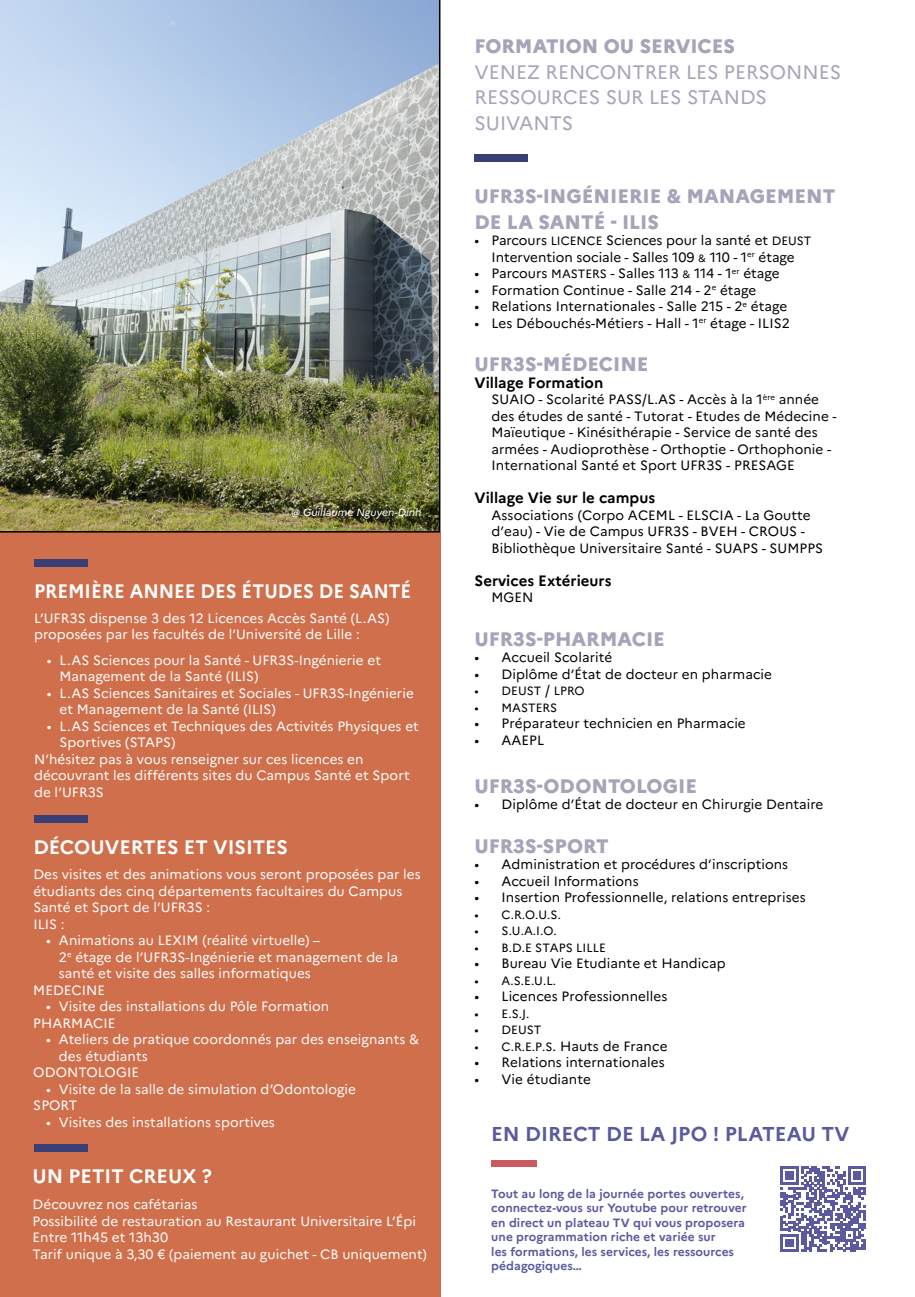
<style>
.page{position:relative;width:915px;height:1297px;background:#fff}
.page>*{position:absolute;margin:0;border:0;box-sizing:border-box;transform-origin:0 0}
.t1{font:700 20.1px "Marianne";color:#5b599f}
.t2{font:800 19.5px/25.5px "Marianne";color:#a7a3b9}
.t3{font:19.5px/25.5px "Marianne";color:#a7a3b9}
.t4{font:700 19.5px "Marianne";color:#fff}
.t5{font:700 19.5px "Marianne";color:#fff;scale:.94 1}
.t6{font:700 15px "Marianne";color:#000}
.t7{font:13.5px/16.5px "Marianne";letter-spacing:.005em;color:#fff}
.t8{font:13.5px/16.5px "Marianne";letter-spacing:.005em;color:#000}
.t9{font:700 12px/14.4px "Marianne";letter-spacing:.005em;color:#5b599f}
.t10{font:12px "Marianne";letter-spacing:.005em;color:#000}
.t11{font:italic 10.5px "Marianne";letter-spacing:.005em;color:#fff}
.s1{font-size:12px}
.s2{font-size:10.5px}
.s3{font-size:13.5px}
</style>
<div class="page">
<div style="left:474px;top:154px;width:54px;height:8px;background:#393f74"></div>
<div style="left:0;top:533px;width:440px;height:764px;background:#d06f4c"></div>
<img style="left:0;top:0;width:440px;height:533px">
<div style="left:34px;top:815px;width:54px;height:8px;background:#393f74"></div>
<div style="left:34px;top:559px;width:54px;height:8px;background:#393f74"></div>
<div style="left:34px;top:1144px;width:54px;height:7px;background:#393f74"></div>
<svg style="left:780px;top:1166px;width:86px;height:86px"></svg>
<div style="left:491px;top:1160px;width:45px;height:7px;background:#cb5a5e"></div>
<p class="t11" style="left:291px;top:504px;width:131px">@ Guillaume Nguyen-Dinh</p>
<h2 class="t5" style="left:34px;top:576px;width:403px">PREMIÈRE ANNEE DES ÉTUDES DE SANTÉ</h2>
<p class="t7" style="left:34px;top:609px;width:357px">L’UFR3S dispense 3 des 12 Licences Accès Santé (L.AS) proposées par les facultés de l’Université de Lille :</p>
<p class="t7" style="left:60px;top:650px;width:323px;text-indent:-13px">• L.AS Sciences pour la Santé - UFR3S-Ingénierie et<br>Management de la Santé (ILIS)</p>
<p class="t7" style="left:60px;top:683px;width:356px;text-indent:-13px">• L.AS Sciences Sanitaires et Sociales - UFR3S-Ingénierie et Management de la Santé (ILIS)</p>
<p class="t7" style="left:47px;top:716px;width:373px">• L.AS Sciences et Techniques des Activités Physiques et</p>
<p class="t7" style="left:60px;top:733px;width:117px">Sportives (STAPS)</p>
<p class="t7" style="left:34px;top:749px;width:331px">N’hésitez pas à vous renseigner sur ces licences en</p>
<p class="t7" style="left:34px;top:766px;width:377px">découvrant les différents sites du Campus Santé et Sport</p>
<p class="t7" style="left:34px;top:782px;width:71px">de l’UFR3S</p>
<h2 class="t4" style="left:33px;top:832px;width:256px">DÉCOUVERTES ET VISITES</h2>
<p class="t7" style="left:33px;top:865px;width:388px">Des visites et des animations vous seront proposées par les étudiants des cinq départements facultaires du Campus Santé et Sport de l’UFR3S :<br>ILIS :</p>
<p class="t7" style="left:46px;top:931px;width:275px">• Animations au LEXIM (réalité virtuelle) –</p>
<p class="t7" style="left:59px;top:947px;width:341px">2<sup>e</sup> étage de l’UFR3S-Ingénierie et management de la</p>
<p class="t7" style="left:59px;top:964px;width:253px">santé et visite des salles informatiques</p>
<p class="t7" style="left:33px;top:980px;width:73px">MEDECINE</p>
<p class="t7" style="left:33px;top:997px;width:297px;text-indent:13px">• Visite des installations du Pôle Formation<br>PHARMACIE</p>
<p class="t7" style="left:46px;top:1030px;width:374px">• Ateliers de pratique coordonnés par des enseignants &amp;</p>
<p class="t7" style="left:59px;top:1046px;width:90px">des étudiants</p>
<p class="t7" style="left:33px;top:1063px;width:107px">ODONTOLOGIE</p>
<p class="t7" style="left:33px;top:1079px;width:324px;text-indent:13px">• Visite de la salle de simulation d’Odontologie<br>SPORT</p>
<p class="t7" style="left:46px;top:1112px;width:230px">• Visites des installations sportives</p>
<h2 class="t4" style="left:33px;top:1161px;width:181px">UN PETIT CREUX ?</h2>
<p class="t7" style="left:33px;top:1195px;width:395px">Découvrez nos cafétarias<br>Possibilité de restauration au Restaurant Universitaire L’Épi Entre 11h45 et 13h30<br>Tarif unique à 3,30 € (paiement au guichet - CB uniquement)</p>
<h2 class="t2" style="left:474px;top:32px;width:262px">FORMATION OU SERVICES</h2>
<h2 class="t3" style="left:474px;top:58px;width:368px">VENEZ RENCONTRER LES PERSONNES<br>RESSOURCES SUR LES STANDS<br>SUIVANTS</h2>
<h2 class="t2" style="left:474px;top:182px;width:362px">UFR3S-INGÉNIERIE &amp; MANAGEMENT<br>DE LA SANTÉ - ILIS</h2>
<p class="t8" style="left:474px;top:231px;width:338px;text-align:center">• Parcours <span class="s1">LICENCE</span> Sciences pour la santé et <span class="s1">DEUST<br></span>Intervention sociale - Salles 109 <span class="s2">&amp;</span> 110 - 1<sup>er</sup> étage</p>
<p class="t8" style="left:474px;top:264px;width:306px">• Parcours <span class="s1">MASTERS</span> - Salles 113 <span class="s2">&amp;</span> 114 - 1<sup>er</sup> étage</p>
<p class="t8" style="left:474px;top:281px;width:283px">• Formation Continue - Salle 214 - 2<sup>e</sup> étage</p>
<p class="t8" style="left:474px;top:297px;width:314px">• Relations Internationales - Salle 215 - 2<sup>e</sup> étage</p>
<p class="t8" style="left:474px;top:314px;width:317px">• Les Débouchés-Métiers - Hall - 1<sup>er</sup> étage - ILIS2</p>
<h2 class="t2" style="left:474px;top:350px;width:175px">UFR3S-MÉDECINE</h2>
<p class="t6" style="left:474px;top:371px;width:130px">Village Formation</p>
<p class="t8" style="left:491px;top:390px;width:346px">SUAIO - Scolarité PASS/L.AS - Accès à la 1<sup>ère</sup> année des études de santé - Tutorat - Etudes de Médecine - Maïeutique - Kinésithérapie - Service de santé des armées - Audioprothèse - Orthoptie - Orthophonie - International Santé et Sport UFR3S - PRESAGE</p>
<p class="t6" style="left:474px;top:486px;width:182px">Village Vie sur le campus</p>
<p class="t8" style="left:491px;top:506px;width:333px">Associations (Corpo ACEML - ELSCIA - La Goutte d’eau) - Vie de Campus UFR3S - BVEH - CROUS -<br>Bibliothèque Universitaire Santé - SUAPS - SUMPPS</p>
<p class="t6" style="left:474px;top:569px;width:138px">Services Extérieurs</p>
<p class="t8" style="left:491px;top:588px;width:43px">MGEN</p>
<h2 class="t2" style="left:474px;top:625px;width:192px">UFR3S-PHARMACIE</h2>
<p class="t8" style="left:474px;top:648px;width:139px">• Accueil Scolarité</p>
<p class="t8" style="left:474px;top:665px;width:299px">• Diplôme d’État de docteur en pharmacie</p>
<p class="t10" style="left:474px;top:682px;width:112px">• DEUST <span class="s3">/</span> LPRO</p>
<p class="t10" style="left:474px;top:698px;width:84px">• MASTERS</p>
<p class="t8" style="left:474px;top:714px;width:273px">• Préparateur technicien en Pharmacie</p>
<p class="t8" style="left:474px;top:731px;width:71px">• AAEPL</p>
<h2 class="t2" style="left:474px;top:771px;width:224px">UFR3S-ODONTOLOGIE</h2>
<p class="t8" style="left:474px;top:795px;width:350px">• Diplôme d’État de docteur en Chirurgie Dentaire</p>
<h2 class="t2" style="left:474px;top:831px;width:136px">UFR3S-SPORT</h2>
<p class="t8" style="left:474px;top:855px;width:315px">• Administration et procédures d’inscriptions</p>
<p class="t8" style="left:474px;top:872px;width:166px">• Accueil Informations</p>
<p class="t8" style="left:474px;top:888px;width:332px">• Insertion Professionnelle, relations entreprises</p>
<p class="t10" style="left:474px;top:905px;width:88px">• C.R.O.U.S.</p>
<p class="t10" style="left:474px;top:922px;width:84px">• S.U.A.I.O.</p>
<p class="t10" style="left:474px;top:938px;width:133px">• B.D.E STAPS LILLE</p>
<p class="t8" style="left:474px;top:954px;width:252px">• Bureau Vie Etudiante et Handicap</p>
<p class="t10" style="left:474px;top:971px;width:83px">• A.S.E.U.L.</p>
<p class="t8" style="left:474px;top:987px;width:194px">• Licences Professionnelles</p>
<p class="t10" style="left:474px;top:1004px;width:56px">• E.S.J.</p>
<p class="t10" style="left:474px;top:1021px;width:68px">• DEUST</p>
<p class="t8" style="left:474px;top:1037px;width:194px"><span class="s1">• C.R.E.P.S</span>. Hauts de France</p>
<p class="t8" style="left:474px;top:1053px;width:191px">• Relations internationales</p>
<p class="t8" style="left:474px;top:1070px;width:118px">• Vie étudiante</p>
<h1 class="t1" style="left:491px;top:1119px;width:360px">EN DIRECT DE LA JPO ! PLATEAU TV</h1>
<p class="t9" style="left:491px;top:1186px;width:257px">Tout au long de la journée portes ouvertes, connectez-vous sur Youtube pour retrouver en direct un plateau TV qui vous proposera une programmation riche et variée sur<br>les formations, les services, les ressources pédagogiques…</p>
</div>
